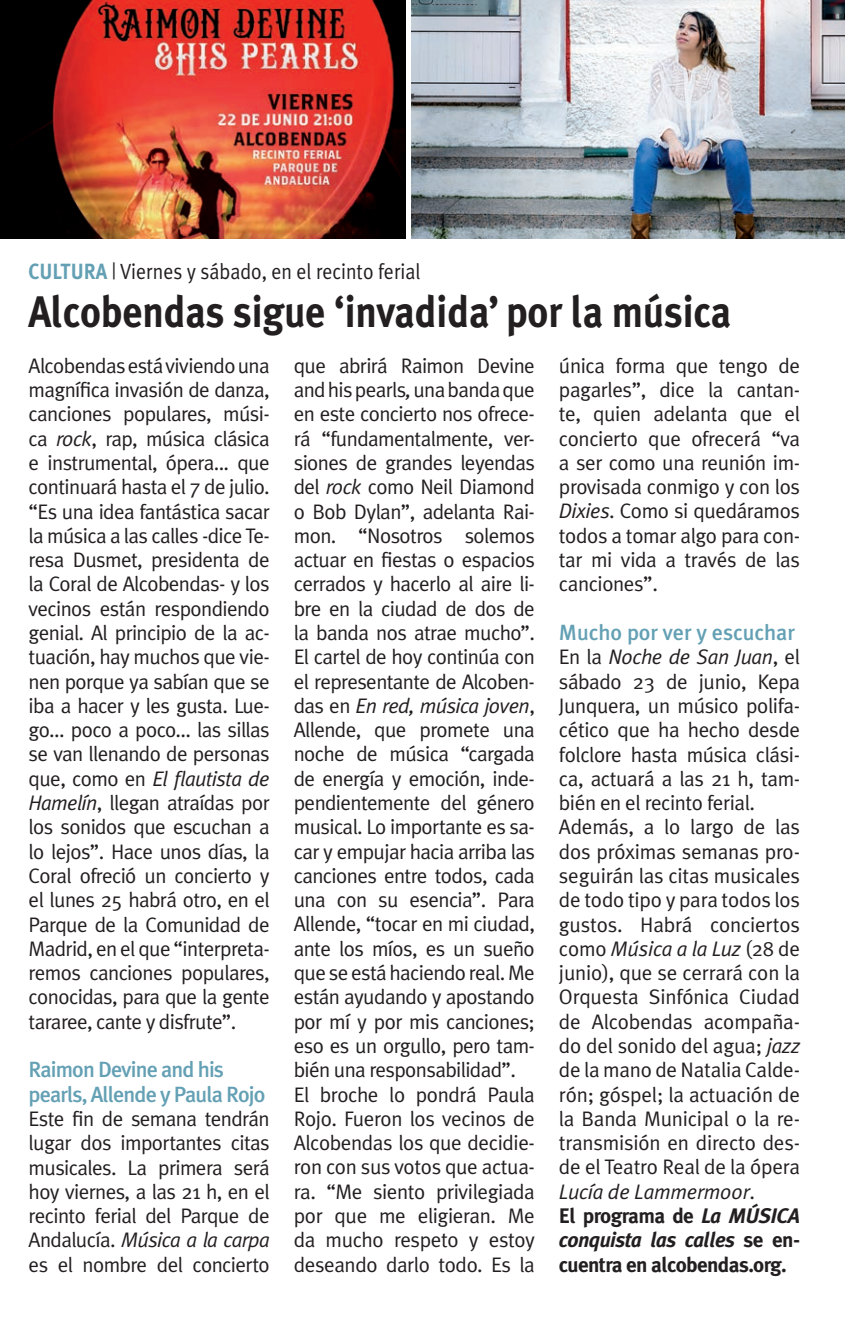
<style>
.page{position:relative;width:845px;height:1321px;background:#fff}
.page>*{position:absolute;margin:0;border:0;box-sizing:border-box;transform-origin:0 0}
.t1{font:700 44px "Meta Plus";letter-spacing:-.005em;color:#231f20;scale:.9 1}
.t2{font:500 22px/24.2px "Meta Plus";letter-spacing:-.04em;color:#64a0b4}
.t3{font:22px "Meta Plus Normal";color:#231f20;scale:.9 1}
.t4{font:500 22px "Meta Plus";letter-spacing:-.005em;color:#64a0b4}
.t5{font:21px/24.2px "Meta Plus Normal";letter-spacing:-.03em;color:#231f20;text-align:justify}
.t6{font:21px/24.2px "Meta Plus Normal";letter-spacing:-.01em;color:#231f20}
.t7{font:700 21px/24.2px "Meta Plus";letter-spacing:-.03em;color:#231f20;text-align:justify}
.s1{font-family:"Meta Plus";font-weight:700;color:#64a0b4}
.s2{font-style:italic}
</style>
<div class="page">
<img style="left:0;top:0;width:406px;height:238px">
<img style="left:411px;top:0;width:434px;height:238px">
<p class="t3" style="left:29px;top:258px;width:437px"><span class="s1">CULTURA</span> | Viernes y sábado, en el recinto ferial</p>
<h1 class="t1" style="left:29px;top:286px;width:782px">Alcobendas sigue ‘invadida’ por la música</h1>
<p class="t5" style="left:29px;top:353px;width:243px">Alcobendas está viviendo una magnífica invasión de danza, canciones populares, músi&shy;ca <span class="s2">rock</span>, rap, música clásica e instrumental, ópera... que continuará hasta el 7 de julio. “Es una idea fantástica sacar la música a las calles -dice Te&shy;resa Dusmet, presidenta de la Coral de Alcobendas- y los vecinos están respondiendo genial. Al principio de la ac&shy;tuación, hay muchos que vie&shy;nen porque ya sabían que se iba a hacer y les gusta. Lue&shy;go... poco a poco... las sillas se van llenando de personas que, como en <span class="s2">El flautista de Hamelín</span>, llegan atraídas por los sonidos que escuchan a lo lejos”. Hace unos días, la Coral ofreció un concierto y el lunes 25 habrá otro, en el Parque de la Comunidad de Madrid, en el que “interpreta&shy;remos canciones populares, conocidas, para que la gente tararee, cante y disfrute”.</p>
<p class="t2" style="left:29px;top:1057px;width:238px">Raimon Devine and his pearls, Allende y Paula Rojo</p>
<p class="t5" style="left:29px;top:1106px;width:243px">Este fin de semana tendrán lugar dos importantes citas musicales. La primera será hoy viernes, a las 21 h, en el recinto ferial del Parque de Andalucía. <span class="s2">Música a la carpa </span>es el nombre del concierto</p>
<p class="t5" style="left:294px;top:353px;width:243px;text-align:left">que abrirá Raimon Devine and his pearls<span class="s2">,</span> una banda que en este concierto nos ofrece&shy;rá “fundamentalmente, ver&shy;siones de grandes leyendas del <span class="s2">rock</span> como Neil Diamond o Bob Dylan”, adelanta Rai&shy;mon. “Nosotros solemos actuar en fiestas o espacios cerrados y hacerlo al aire li&shy;bre en la ciudad de dos de la banda nos atrae mucho”.<br>El cartel de hoy continúa con el representante de Alcoben&shy;das en <span class="s2">En red, música joven</span>,<br>Allende, que promete una noche de música “cargada de energía y emoción, inde&shy;pendientemente del género musical. Lo importante es sa&shy;car y empujar hacia arriba las canciones entre todos, cada una con su esencia”. Para<br>Allende, “tocar en mi ciudad, ante los míos, es un sueño que se está haciendo real. Me están ayudando y apostando por mí y por mis canciones; eso es un orgullo, pero tam&shy;bién una responsabilidad”.<br>El broche lo pondrá Paula<br>Rojo. Fueron los vecinos de<br>Alcobendas los que decidie&shy;ron con sus votos que actua&shy;ra. “Me siento privilegiada por que me eligieran. Me da mucho respeto y estoy deseando darlo todo. Es la</p>
<p class="t5" style="left:559px;top:353px;width:243px">única forma que tengo de pagarles”, dice la cantan&shy;te, quien adelanta que el concierto que ofrecerá “va a ser como una reunión im&shy;provisada conmigo y con los <span class="s2">Dixies</span>. Como si quedáramos todos a tomar algo para con&shy;tar mi vida a través de las canciones”.</p>
<p class="t4" style="left:559px;top:619px;width:237px">Mucho por ver y escuchar</p>
<p class="t6" style="left:559px;top:644px;width:243px">En la <span class="s2">Noche de San Juan</span>, el sábado 23 de junio, Kepa<br>Junquera, un músico polifa&shy;cético que ha hecho desde folclore hasta música clási&shy;ca, actuará a las 21 h, tam&shy;bién en el recinto ferial.<br>Además, a lo largo de las dos próximas semanas pro&shy;seguirán las citas musicales de todo tipo y para todos los gustos. Habrá conciertos como <span class="s2">Música a la Luz</span> (28 de junio), que se cerrará con la<br>Orquesta Sinfónica Ciudad de Alcobendas acompaña&shy;do del sonido del agua; <span class="s2">jazz </span>de la mano de Natalia Calde&shy;rón; góspel; la actuación de la Banda Municipal o la re&shy;transmisión en directo des&shy;de el Teatro Real de la ópera<br><span class="s2">Lucía de Lammermoor</span>.</p>
<p class="t7" style="left:559px;top:1203px;width:243px">El programa de <span class="s2">La MÚSICA conquista las calles</span> se en&shy;cuentra en alcobendas.org.</p>
</div>
